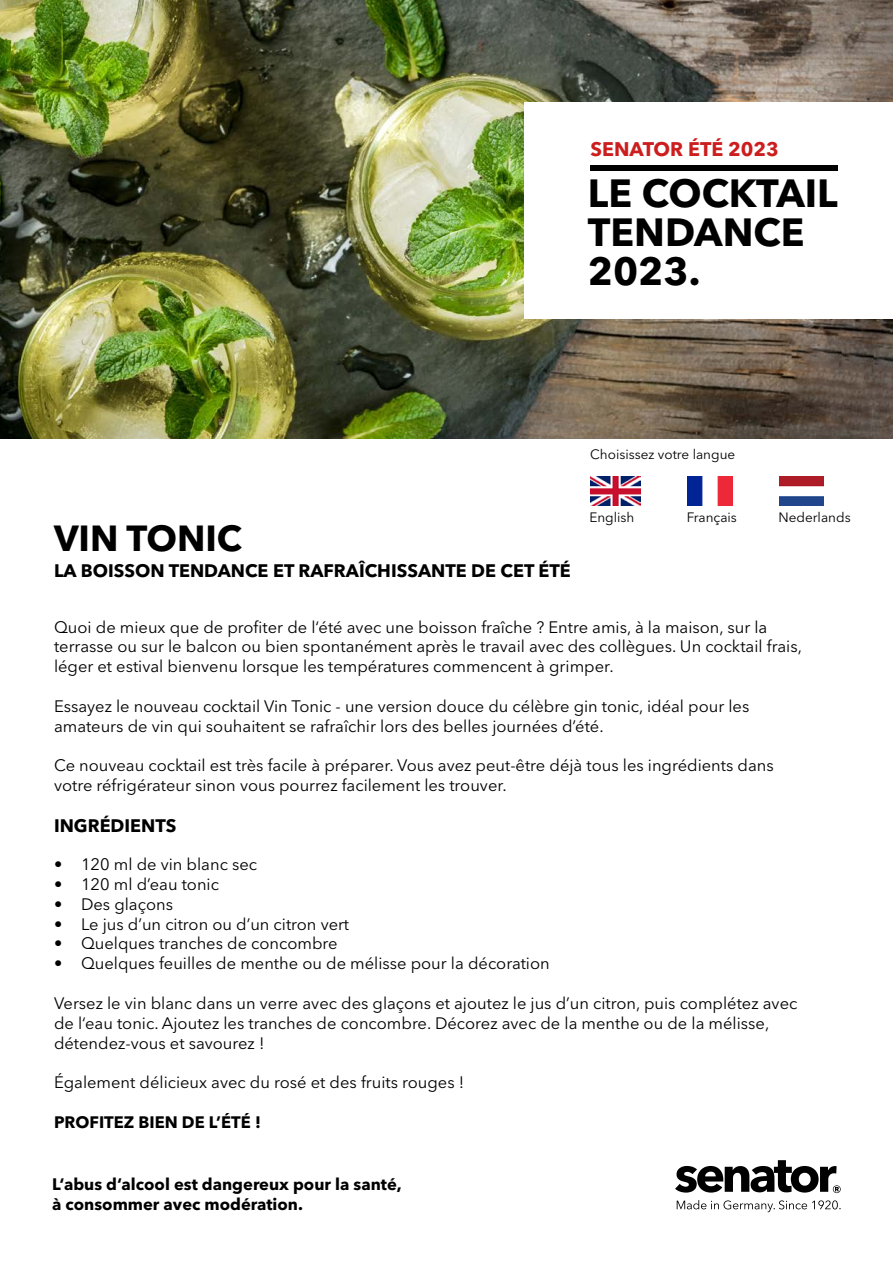
<style>
.page{position:relative;width:893px;height:1263px;background:#fff}
.page>*{position:absolute;margin:0;border:0;box-sizing:border-box;transform-origin:0 0}
.t1{font:700 39px/39px "Avenir Next W1 G";color:#000}
.t2{font:700 36px "Avenir Next W1 G";color:#000}
.t3{font:700 19.65px "Avenir Next W1 G";color:#cd1e1f}
.t4{font:700 18px "Avenir Next W1 G";color:#000}
.t5{font:16.5px/19.8px "Avenir Next W1 G";color:#000}
.t6{font:700 16.5px/19.8px "Avenir Next W1 G";color:#000}
.t7{font:13.5px "Avenir Next W1 G";color:#000}
</style>
<div class="page">
<img style="left:0;top:0;width:893px;height:438px">
<div style="left:524px;top:102px;width:369px;height:217px;background:#fff"></div>
<svg style="left:677px;top:1200px;width:164px;height:12px"></svg>
<svg style="left:675px;top:1160px;width:166px;height:33px"></svg>
<div style="left:591px;top:165px;width:247px;height:6px;background:#000"></div>
<img style="left:590px;top:476px;width:50px;height:30px">
<img style="left:687px;top:476px;width:45px;height:30px">
<img style="left:779px;top:476px;width:45px;height:30px">
<p class="t3" style="left:591px;top:138px;width:190px">SENATOR ÉTÉ 2023</p>
<h1 class="t1" style="left:588px;top:174px;width:251px">LE COCKTAIL<br>TENDANCE<br>2023.</h1>
<h2 class="t2" style="left:54px;top:517px;width:189px">VIN TONIC</h2>
<p class="t4" style="left:54px;top:559px;width:518px">LA BOISSON TENDANCE ET RAFRAÎCHISSANTE DE CET ÉTÉ</p>
<p class="t7" style="left:590px;top:447px;width:147px">Choisissez votre langue</p>
<p class="t7" style="left:589px;top:510px;width:47px">English</p>
<p class="t7" style="left:687px;top:510px;width:52px">Français</p>
<p class="t7" style="left:778px;top:510px;width:74px">Nederlands</p>
<p class="t5" style="left:54px;top:617px;width:749px">Quoi de mieux que de profiter de l‘été avec une boisson fraîche ? Entre amis, à la maison, sur la terrasse ou sur le balcon ou bien spontanément après le travail avec des collègues. Un cocktail frais, léger et estival bienvenu lorsque les températures commencent à grimper.</p>
<p class="t5" style="left:54px;top:696px;width:697px">Essayez le nouveau cocktail Vin Tonic - une version douce du célèbre gin tonic, idéal pour les amateurs de vin qui souhaitent se rafraîchir lors des belles journées d’été.</p>
<p class="t5" style="left:54px;top:756px;width:721px">Ce nouveau cocktail est très facile à préparer. Vous avez peut-être déjà tous les ingrédients dans votre réfrigérateur sinon vous pourrez facilement les trouver.</p>
<p class="t4" style="left:54px;top:815px;width:124px">INGRÉDIENTS</p>
<p class="t5" style="left:54px;top:855px;width:205px">• 120 ml de vin blanc sec</p>
<p class="t5" style="left:54px;top:874px;width:166px">• 120 ml d’eau tonic</p>
<p class="t5" style="left:54px;top:894px;width:121px">• Des glaçons</p>
<p class="t5" style="left:54px;top:914px;width:297px">• Le jus d’un citron ou d’un citron vert</p>
<p class="t5" style="left:54px;top:934px;width:285px">• Quelques tranches de concombre</p>
<p class="t5" style="left:54px;top:954px;width:497px">• Quelques feuilles de menthe ou de mélisse pour la décoration</p>
<p class="t5" style="left:54px;top:993px;width:745px">Versez le vin blanc dans un verre avec des glaçons et ajoutez le jus d’un citron, puis complétez avec de l‘eau tonic. Ajoutez les tranches de concombre. Décorez avec de la menthe ou de la mélisse, détendez-vous et savourez !</p>
<p class="t5" style="left:54px;top:1072px;width:412px">Également délicieux avec du rosé et des fruits rouges !</p>
<p class="t6" style="left:54px;top:1112px;width:208px">PROFITEZ BIEN DE L’ÉTÉ !</p>
<p class="t6" style="left:52px;top:1174px;width:351px">L‘abus d‘alcool est dangereux pour la santé, à consommer avec modération.</p>
</div>
